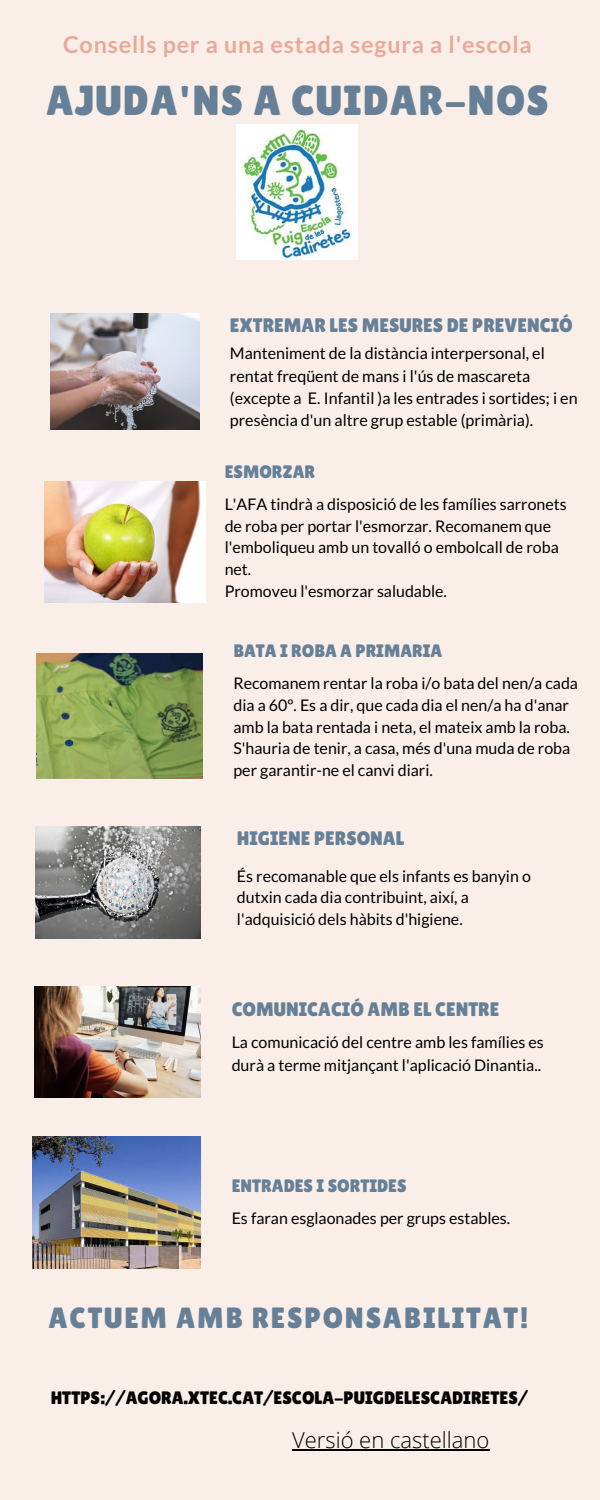
<style>
.page{position:relative;width:600px;height:1500px;background:#faeee8}
.page>*{position:absolute;margin:0;border:0;box-sizing:border-box;transform-origin:0 0}
.t1{font:42px "Lilita One";letter-spacing:.03em;color:#668098}
.t2{font:29.2px "Lilita One";letter-spacing:.06em;color:#668098}
.t3{font:700 23.3px "Lato";letter-spacing:.035em;color:#eaa997}
.t4{font:300 22px "Open Sans";color:#000}
.t5{font:19.5px "Lilita One";color:#668098}
.t6{font:18px "Lilita One";color:#000}
.t7{font:18px "Lilita One";color:#668098}
.t8{font:16.1px/22.3px "Lato";color:#000}
.t9{font:16px/21.8px "Lato";color:#000}
</style>
<div class="page">
<img style="left:51px;top:314px;width:149px;height:115px">
<img style="left:237px;top:124px;width:121px;height:136px">
<img style="left:45px;top:481px;width:160px;height:121px">
<img style="left:35px;top:827px;width:165px;height:111px">
<img style="left:34px;top:987px;width:166px;height:111px">
<img style="left:37px;top:654px;width:165px;height:124px">
<img style="left:32px;top:1136px;width:168px;height:132px">
<hr style="left:292px;top:1449px;width:197px;height:2px;background:#000">
<p class="t3" style="left:63px;top:30px;width:470px">Consells per a una estada segura a l'escola</p>
<p class="t1" style="left:46px;top:76px;width:504px">AJUDA'NS A CUIDAR-NOS</p>
<p class="t5" style="left:230px;top:314px;width:344px">EXTREMAR LES MESURES DE PREVENCIÓ</p>
<p class="t8" style="left:230px;top:342px;width:349px">Manteniment de la distància interpersonal, el rentat freqüent de mans i l'ús de mascareta (excepte a E. Infantil )a les entrades i sortides; i en presència d'un altre grup estable (primària).</p>
<p class="t7" style="left:225px;top:462px;width:92px">ESMORZAR</p>
<p class="t9" style="left:225px;top:493px;width:344px">L'AFA tindrà a disposició de les famílies sarronets de roba per portar l'esmorzar. Recomanem que l'emboliqueu amb un tovalló o embolcall de roba net.</p>
<p class="t9" style="left:225px;top:580px;width:224px">Promoveu l'esmorzar saludable.</p>
<p class="t7" style="left:233px;top:641px;width:210px">BATA I ROBA A PRIMARIA</p>
<p class="t9" style="left:233px;top:672px;width:346px">Recomanem rentar la roba i/o bata del nen/a cada dia a 60º. Es a dir, que cada dia el nen/a ha d'anar amb la bata rentada i neta, el mateix amb la roba.<br>S'hauria de tenir, a casa, més d'una muda de roba per garantir-ne el canvi diari.</p>
<p class="t5" style="left:237px;top:827px;width:169px">HIGIENE PERSONAL</p>
<p class="t9" style="left:237px;top:865px;width:295px">És recomanable que els infants es banyin o dutxin cada dia contribuint, així, a l'adquisició dels hàbits d'higiene.</p>
<p class="t5" style="left:232px;top:998px;width:269px">COMUNICACIÓ AMB EL CENTRE</p>
<p class="t9" style="left:232px;top:1031px;width:314px;line-height:22.4px">La comunicació del centre amb les famílies es durà a terme mitjançant l'aplicació Dinantia..</p>
<p class="t7" style="left:232px;top:1176px;width:176px">ENTRADES I SORTIDES</p>
<p class="t9" style="left:232px;top:1207px;width:280px">Es faran esglaonades per grups estables.</p>
<p class="t2" style="left:49px;top:1301px;width:481px">ACTUEM AMB RESPONSABILITAT!</p>
<p class="t6" style="left:51px;top:1387px;width:479px">HTTPS://AGORA.XTEC.CAT/ESCOLA-PUIGDELESCADIRETES/</p>
<p class="t4" style="left:292px;top:1424px;width:199px">Versió en castellano</p>
</div>
